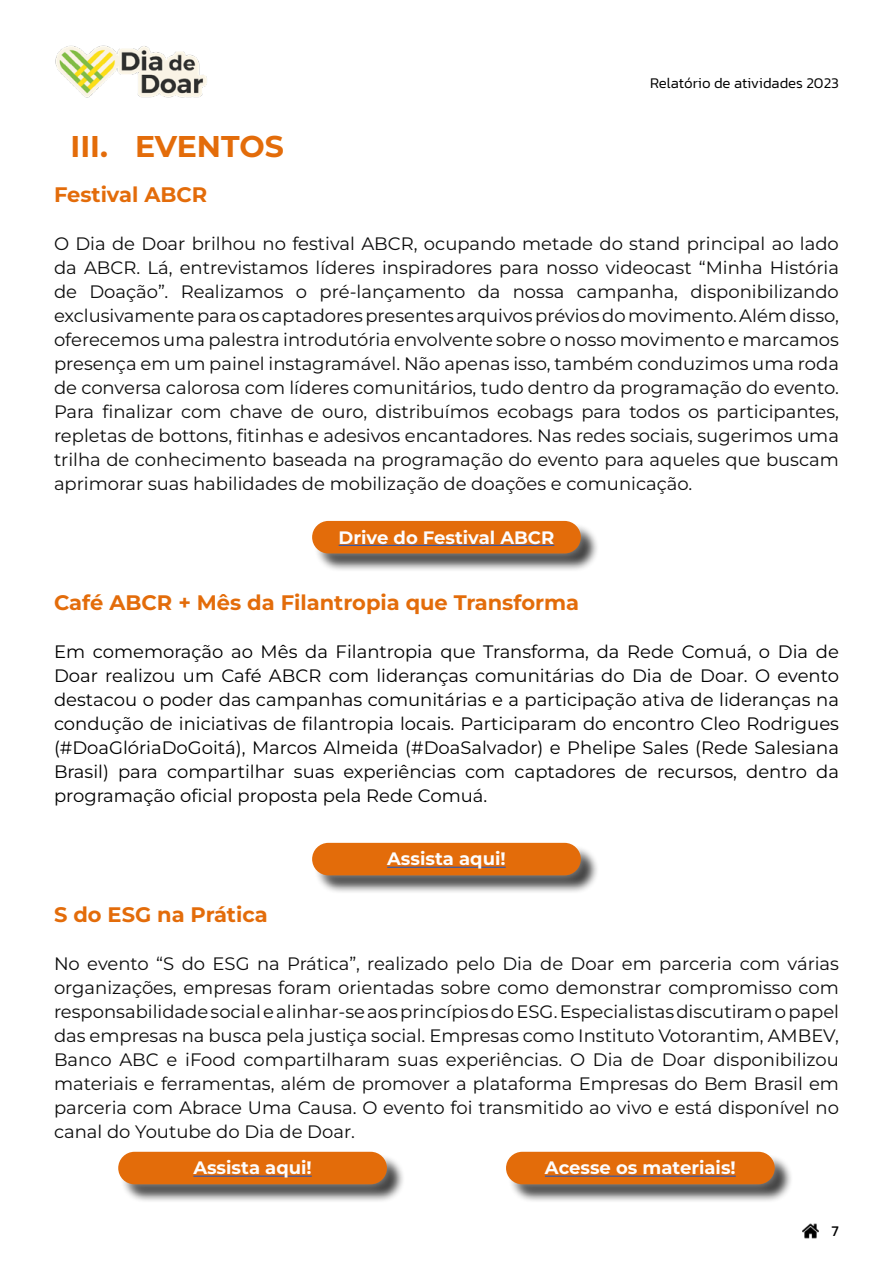
<style>
.page{position:relative;width:893px;height:1263px;background:#fff}
.page>*{position:absolute;margin:0;border:0;box-sizing:border-box;transform-origin:0 0}
.t1{font:700 30px "Montserrat";color:#e36c0a}
.t2{font:700 21px "Montserrat";color:#e36c0a}
.t3{font:18px/24px "Montserrat";color:#0d0d0d;text-align:justify}
.t4{font:18px/24px "Montserrat";color:#000;text-align:justify}
.t5{font:700 18px "Montserrat";color:#fdfdfe}
.t6{font:300 15px "Kanit";color:#000}
.t7{font:15px "Kanit";color:#000}
</style>
<div class="page">
<img style="left:55px;top:45px;width:152px;height:53px">
<img style="left:802px;top:1223px;width:17px;height:16px">
<div style="left:315px;top:845px;width:285px;height:49px;background:#000;opacity:.75"></div>
<div style="left:303px;top:832px;width:288px;height:53px;background:#fff;opacity:.5"></div>
<div style="left:312px;top:843px;width:269px;height:32px;background:#e36c0a;border-radius:16px"></div>
<div style="left:315px;top:523px;width:285px;height:49px;background:#000;opacity:.75"></div>
<div style="left:303px;top:511px;width:288px;height:52px;background:#fff;opacity:.5"></div>
<div style="left:312px;top:521px;width:269px;height:32px;background:#e36c0a;border-radius:16px"></div>
<hr style="left:339px;top:545px;width:215px;height:1px;background:#15c">
<hr style="left:387px;top:867px;width:119px;height:1px;background:#15c">
<div style="left:121px;top:1153px;width:285px;height:50px;background:#000;opacity:.75"></div>
<div style="left:109px;top:1141px;width:288px;height:53px;background:#fff;opacity:.5"></div>
<div style="left:118px;top:1152px;width:269px;height:32px;background:#e36c0a;border-radius:16px"></div>
<hr style="left:193px;top:1176px;width:119px;height:1px;background:#15c">
<div style="left:509px;top:1153px;width:285px;height:50px;background:#000;opacity:.75"></div>
<div style="left:496px;top:1141px;width:288px;height:53px;background:#fff;opacity:.5"></div>
<div style="left:506px;top:1152px;width:269px;height:32px;background:#e36c0a;border-radius:16px"></div>
<hr style="left:545px;top:1176px;width:191px;height:1px;background:#15c">
<p class="t6" style="left:650px;top:72px;width:190px">Relatório de atividades 2023</p>
<h1 class="t1" style="left:71px;top:126px;width:215px">III. EVENTOS</h1>
<p class="t2" style="left:54px;top:180px;width:155px">Festival ABCR</p>
<p class="t3" style="left:54px;top:231px;width:786px">O Dia de Doar brilhou no festival ABCR, ocupando metade do stand principal ao lado da ABCR. Lá, entrevistamos líderes inspiradores para nosso videocast “Minha História de Doação”. Realizamos o pré-lançamento da nossa campanha, disponibilizando exclusivamente para os captadores presentes arquivos prévios do movimento. Além disso, oferecemos uma palestra introdutória envolvente sobre o nosso movimento e marcamos presença em um painel instagramável. Não apenas isso, também conduzimos uma roda de conversa calorosa com líderes comunitários, tudo dentro da programação do evento.<br>Para finalizar com chave de ouro, distribuímos ecobags para todos os participantes, repletas de bottons, fitinhas e adesivos encantadores. Nas redes sociais, sugerimos uma trilha de conhecimento baseada na programação do evento para aqueles que buscam aprimorar suas habilidades de mobilização de doações e comunicação.</p>
<p class="t5" style="left:339px;top:525px;width:217px">Drive do Festival ABCR</p>
<p class="t2" style="left:54px;top:588px;width:527px">Café ABCR + Mês da Filantropia que Transforma</p>
<p class="t4" style="left:54px;top:639px;width:786px">Em comemoração ao Mês da Filantropia que Transforma, da Rede Comuá, o Dia de Doar realizou um Café ABCR com lideranças comunitárias do Dia de Doar. O evento destacou o poder das campanhas comunitárias e a participação ativa de lideranças na condução de iniciativas de filantropia locais. Participaram do encontro Cleo Rodrigues (#DoaGlóriaDoGoitá), Marcos Almeida (#DoaSalvador) e Phelipe Sales (Rede Salesiana Brasil) para compartilhar suas experiências com captadores de recursos, dentro da programação oficial proposta pela Rede Comuá.</p>
<p class="t5" style="left:387px;top:847px;width:120px">Assista aqui!</p>
<p class="t2" style="left:54px;top:900px;width:215px">S do ESG na Prática</p>
<p class="t3" style="left:54px;top:951px;width:786px">No evento “S do ESG na Prática”, realizado pelo Dia de Doar em parceria com várias organizações, empresas foram orientadas sobre como demonstrar compromisso com responsabilidade social e alinhar-se aos princípios do ESG. Especialistas discutiram o papel das empresas na busca pela justiça social. Empresas como Instituto Votorantim, AMBEV, Banco ABC e iFood compartilharam suas experiências. O Dia de Doar disponibilizou materiais e ferramentas, além de promover a plataforma Empresas do Bem Brasil em parceria com Abrace Uma Causa. O evento foi transmitido ao vivo e está disponível no canal do Youtube do Dia de Doar.</p>
<p class="t5" style="left:193px;top:1156px;width:120px">Assista aqui!</p>
<p class="t5" style="left:545px;top:1156px;width:192px">Acesse os materiais!</p>
<p class="t7" style="left:831px;top:1220px;width:9px">7</p>
</div>
